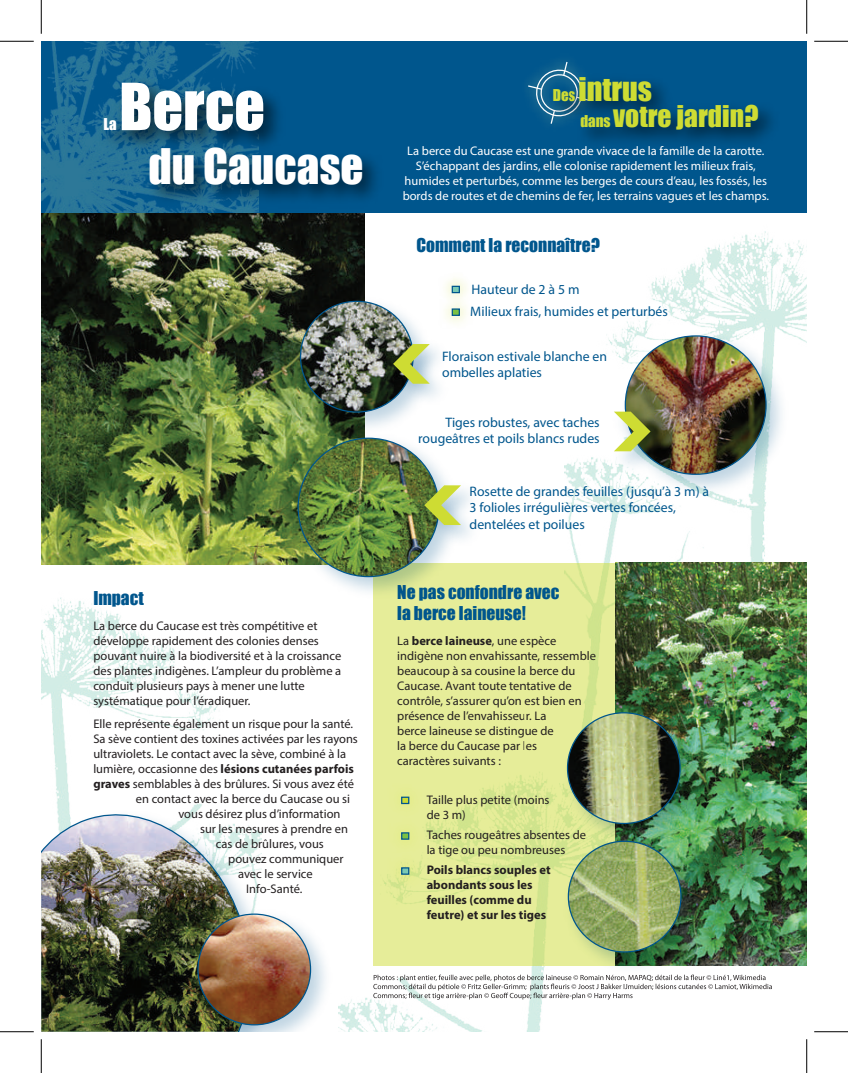
<style>
.page{position:relative;width:848px;height:1073px;background:#fff}
.page>*{position:absolute;margin:0;border:0;box-sizing:border-box;transform-origin:0 0}
.t1{font:60px "Impact";color:#fff}
.t2{font:45px "Impact";color:#fff}
.t3{font:30px "Impact";color:#cedc33}
.t4{font:27.5px "Impact";color:#cedc33}
.t5{font:17.5px/21px "Impact";color:#00568d}
.t6{font:15px "Impact";color:#fff}
.t7{font:13.75px/16.5px "Myriad Pro";color:#00568d}
.t8{font:12.5px/15px "Myriad Pro";color:#231f20}
.t9{font:12.5px/15px "Myriad Pro";color:#fff;text-align:center}
.t10{font:700 12.5px/15px "Myriad Pro";color:#231f20}
.s1{font-weight:400}
.s2{font-weight:700}
.s3{font-size:15px}
</style>
<div class="page">
<img style="left:41px;top:564px;width:209px;height:207px">
<img style="left:339px;top:965px;width:270px;height:66px">
<img style="left:564px;top:231px;width:242px;height:332px">
<svg style="left:373px;top:974px;width:398px;height:25px"></svg>
<svg style="left:373px;top:563px;width:242px;height:402px;background:#e4ec97"></svg>
<img style="left:615px;top:563px;width:191px;height:403px">
<img style="left:381px;top:859px;width:48px;height:35px">
<div style="left:401px;top:867px;width:8px;height:7px;background:#7acab4;border:1px solid #00568d"></div>
<div style="left:381px;top:822px;width:48px;height:37px;background:#e6ed97"></div>
<div style="left:401px;top:832px;width:8px;height:7px;background:#7bc142;border:1px solid #00568d"></div>
<div style="left:381px;top:778px;width:48px;height:44px;background:#e6ed99"></div>
<div style="left:401px;top:796px;width:8px;height:8px;background:#cedc33;border:1px solid #00568d"></div>
<img style="left:528px;top:698px;width:257px;height:283px">
<img style="left:568px;top:894px;width:113px;height:58px">
<img style="left:524px;top:581px;width:220px;height:313px">
<img style="left:567px;top:712px;width:113px;height:111px">
<img style="left:55px;top:771px;width:14px;height:26px">
<img style="left:41px;top:797px;width:221px;height:234px">
<img style="left:176px;top:902px;width:163px;height:129px">
<img style="left:198px;top:915px;width:112px;height:109px">
<div style="left:41px;top:41px;width:765px;height:172px;background:#00568d"></div>
<img style="left:41px;top:41px;width:218px;height:172px">
<svg style="left:528px;top:61px;width:39px;height:52px"></svg>
<img style="left:542px;top:62px;width:121px;height:62px">
<img style="left:570px;top:91px;width:203px;height:51px">
<img style="left:138px;top:158px;width:238px;height:55px">
<img style="left:92px;top:66px;width:223px;height:128px">
<img style="left:41px;top:213px;width:218px;height:351px">
<img style="left:575px;top:320px;width:231px;height:182px">
<img style="left:625px;top:336px;width:141px;height:138px">
<img style="left:250px;top:418px;width:261px;height:187px">
<img style="left:298px;top:442px;width:141px;height:134px">
<img style="left:259px;top:208px;width:252px;height:234px">
<img style="left:300px;top:301px;width:113px;height:111px">
<img style="left:432px;top:266px;width:47px;height:23px">
<div style="left:451px;top:286px;width:9px;height:7px;background:#7acab4;border:1px solid #00568d"></div>
<img style="left:432px;top:289px;width:47px;height:46px">
<div style="left:451px;top:308px;width:9px;height:8px;background:#7bc142;border:1px solid #00568d"></div>
<img style="left:380px;top:334px;width:78px;height:77px">
<svg style="left:393px;top:344px;width:37px;height:40px"></svg>
<img style="left:602px;top:401px;width:78px;height:78px">
<svg style="left:614px;top:411px;width:36px;height:40px"></svg>
<img style="left:411px;top:475px;width:78px;height:77px">
<svg style="left:424px;top:485px;width:37px;height:40px"></svg>
<hr style="left:0;top:41px;width:34px;height:1px;background:#000">
<hr style="left:814px;top:41px;width:34px;height:1px;background:#000">
<hr style="left:0;top:1031px;width:34px;height:1px;background:#000">
<hr style="left:814px;top:1031px;width:34px;height:1px;background:#000">
<hr style="left:41px;top:0;width:1px;height:34px;background:#000">
<hr style="left:41px;top:1039px;width:1px;height:33px;background:#000">
<hr style="left:806px;top:0;width:1px;height:34px;background:#000">
<hr style="left:806px;top:1039px;width:1px;height:33px;background:#000">
<h1 class="t1" style="left:119px;top:60px;width:147px">Berce</h1>
<p class="t6" style="left:103px;top:113px;width:15px">La</p>
<h2 class="t2" style="left:148px;top:132px;width:217px">du Caucase</h2>
<h3 class="t5" style="left:93px;top:587px;width:52px">Impact</h3>
<p class="t8" style="left:93px;top:618px;width:249px">La berce du Caucase est très compétitive et développe rapidement des colonies denses pouvant nuire à la biodiversité et à la croissance des plantes indigènes. L’ampleur du problème a conduit plusieurs pays à mener une lutte systématique pour l’éradiquer.</p>
<p class="t8" style="left:93px;top:716px;width:261px">Elle représente également un risque pour la santé.</p>
<p class="t8" style="left:93px;top:731px;width:266px">Sa sève contient des toxines activées par les rayons</p>
<p class="t8" style="left:93px;top:746px;width:254px">ultraviolets. Le contact avec la sève, combiné à la</p>
<p class="t10" style="left:93px;top:760px;width:262px"><span class="s1">lumière, occasionne des</span> lésions cutanées parfois</p>
<p class="t8" style="left:93px;top:776px;width:262px"><span class="s2">graves</span> semblables à des brûlures. Si vous avez été</p>
<p class="t8" style="left:136px;top:791px;width:216px">en contact avec la berce du Caucase ou si</p>
<p class="t8" style="left:178px;top:806px;width:164px">vous désirez plus d’information</p>
<p class="t8" style="left:200px;top:821px;width:149px">sur les mesures à prendre en</p>
<p class="t8" style="left:216px;top:836px;width:109px">cas de brûlures, vous</p>
<p class="t8" style="left:228px;top:851px;width:117px">pouvez communiquer</p>
<p class="t8" style="left:238px;top:866px;width:76px">avec le service</p>
<p class="t8" style="left:246px;top:881px;width:58px">Info-Santé.</p>
<h3 class="t3" style="left:552px;top:66px;width:101px"><span class="s3">Des</span> intrus</h3>
<h3 class="t4" style="left:580px;top:95px;width:180px"><span class="s3">dans</span> votre jardin?</h3>
<p class="t9" style="left:402px;top:143px;width:368px">La berce du Caucase est une grande vivace de la famille de la carotte.<br>S’échappant des jardins, elle colonise rapidement les milieux frais, humides et perturbés, comme les berges de cours d’eau, les fossés, les bords de routes et de chemins de fer, les terrains vagues et les champs.</p>
<h3 class="t5" style="left:416px;top:234px;width:185px">Comment la reconnaître?</h3>
<p class="t7" style="left:471px;top:281px;width:110px">Hauteur de 2 à 5 m</p>
<p class="t7" style="left:470px;top:303px;width:199px">Milieux frais, humides et perturbés</p>
<p class="t7" style="left:442px;top:347px;width:166px">Floraison estivale blanche en ombelles aplaties</p>
<p class="t7" style="left:418px;top:414px;width:183px;text-align:right">Tiges robustes, avec taches rougeâtres et poils blancs rudes</p>
<p class="t7" style="left:469px;top:482px;width:241px">Rosette de grandes feuilles (jusqu’à 3 m) à<br>3 folioles irrégulières vertes foncées, dentelées et poilues</p>
<h3 class="t5" style="left:397px;top:581px;width:164px">Ne pas confondre avec la berce laineuse!</h3>
<p class="t8" style="left:397px;top:633px;width:200px">La <span class="s2">berce laineuse</span>, une espèce indigène non envahissante, ressemble beaucoup à sa cousine la berce du<br>Caucase. Avant toute tentative de contrôle, s’assurer qu’on est bien en présence de l’envahisseur. La<br>berce laineuse se distingue de<br>la berce du Caucase par les<br>caractères suivants :</p>
<p class="t8" style="left:426px;top:792px;width:124px">Taille plus petite (moins de 3 m)</p>
<p class="t8" style="left:426px;top:827px;width:161px">Taches rougeâtres absentes de la tige ou peu nombreuses</p>
<p class="t10" style="left:426px;top:861px;width:126px">Poils blancs souples et abondants sous les feuilles (comme du feutre) et sur les tiges</p>
</div>
